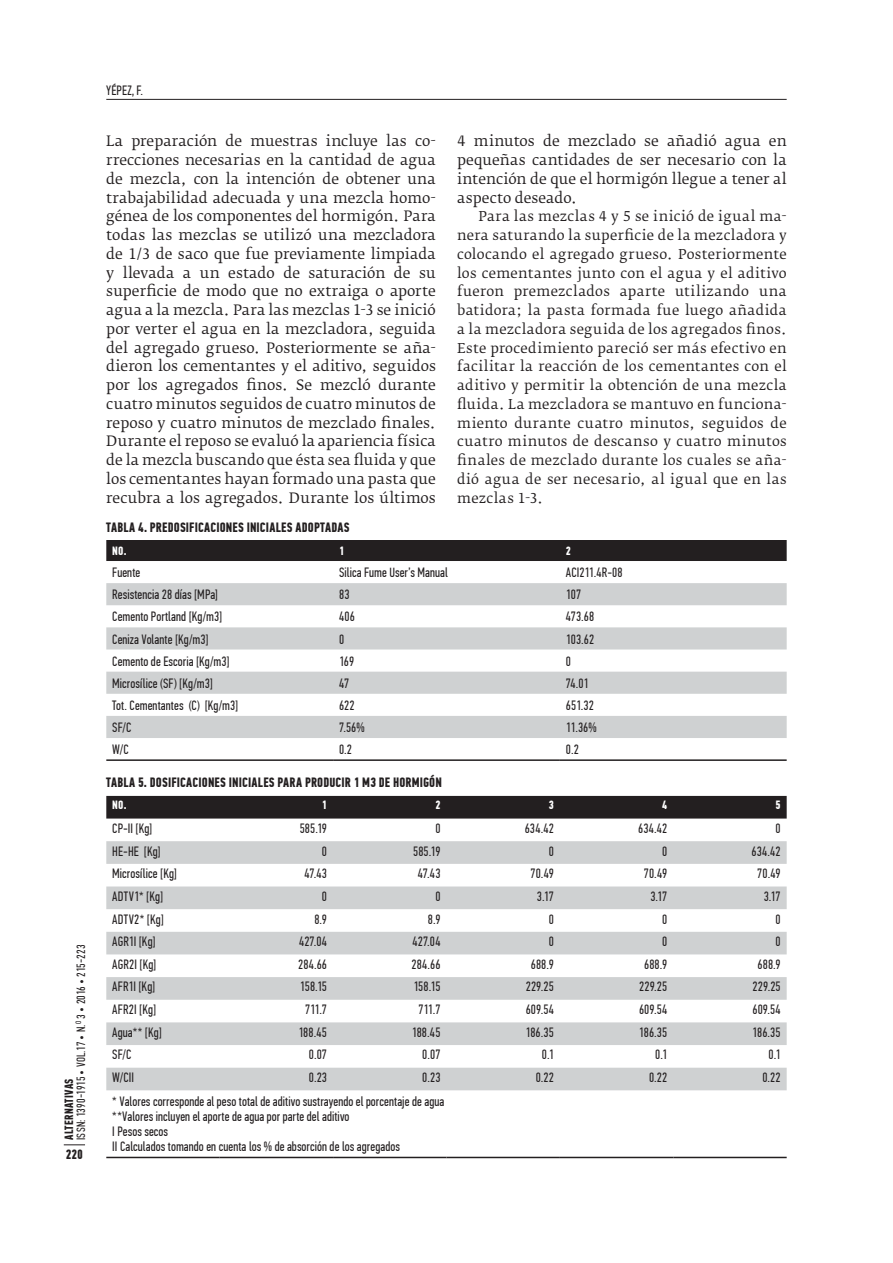
<style>
.page{position:relative;width:893px;height:1263px;background:#fff}
.page>*{position:absolute;margin:0;border:0;box-sizing:border-box;transform-origin:0 0}
.t1{font:14.25px/18.8px "Fedra Serif B Pro";color:#231f20;text-align:justify}
.t2{font:13.5px/15px "PF Din Text Comp Pro";letter-spacing:.005em;color:#231f20}
.t3{font:13.5px/18.8px "Fedra Serif B Pro";letter-spacing:.04em;color:#231f20;text-align:justify}
.t4{font:700 13.5px "PF Din Text Comp Pro";letter-spacing:.01em;color:#231f20}
.t5{font:12px/12px "PF Din Text Comp Pro";letter-spacing:.015em;color:#231f20}
.t6{font:700 12px "PF Din Text Comp Pro";color:#fff}
.s1{font-weight:700}
</style>
<div class="page">
<svg style="left:64px;top:1144px;width:21px;height:1px"></svg>
<hr style="left:106px;top:99px;width:681px;height:1px;background:#231f20">
<div style="left:106px;top:540px;width:681px;height:21px;background:#231f20"></div>
<div style="left:106px;top:583px;width:681px;height:22px;background:#cfd1d2"></div>
<svg style="left:106px;top:627px;width:681px;height:111px;fill:#cfd1d2"></svg>
<hr style="left:106px;top:759px;width:227px;height:2px;background:#231f20">
<hr style="left:333px;top:759px;width:227px;height:2px;background:#231f20">
<hr style="left:560px;top:759px;width:227px;height:2px;background:#231f20">
<div style="left:106px;top:796px;width:681px;height:22px;background:#231f20"></div>
<svg style="left:106px;top:841px;width:681px;height:249px;fill:#cfd1d2"></svg>
<hr style="left:106px;top:1157px;width:114px;height:1px;background:#231f20">
<hr style="left:220px;top:1157px;width:113px;height:1px;background:#231f20">
<hr style="left:333px;top:1157px;width:113px;height:1px;background:#231f20">
<hr style="left:446px;top:1157px;width:114px;height:1px;background:#231f20">
<hr style="left:560px;top:1157px;width:113px;height:1px;background:#231f20">
<hr style="left:673px;top:1157px;width:114px;height:1px;background:#231f20">
<p class="t5" style="left:63px;top:1140px;width:197px;rotate:-90deg"><span class="s1">ALTERNATIVAS<br></span>ISSN: 1390-1915 • VOL.17 • N.<sup>O</sup> 3 • 2016 • 215-223</p>
<p class="t4" style="left:66px;top:1146px;width:19px">220</p>
<p class="t2" style="left:106px;top:83px;width:38px">YÉPEZ, F.</p>
<p class="t1" style="left:106px;top:132px;width:331px">La preparación de muestras incluye las co&shy;rrecciones necesarias en la cantidad de agua de mezcla, con la intención de obtener una trabajabilidad adecuada y una mezcla homo&shy;génea de los componentes del hormigón. Para todas las mezclas se utilizó una mezcladora de 1/3 de saco que fue previamente limpiada y llevada a un estado de saturación de su superficie de modo que no extraiga o aporte agua a la mezcla. Para las mezclas 1-3 se inició por verter el agua en la mezcladora, seguida del agregado grueso. Posteriormente se aña&shy;dieron los cementantes y el aditivo, seguidos por los agregados finos. Se mezcló durante cuatro minutos seguidos de cuatro minutos de reposo y cuatro minutos de mezclado finales.<br>Durante el reposo se evaluó la apariencia física de la mezcla buscando que ésta sea fluida y que los cementantes hayan formado una pasta que recubra a los agregados. Durante los últimos</p>
<p class="t1" style="left:457px;top:132px;width:331px">4 minutos de mezclado se añadió agua en pequeñas cantidades de ser necesario con la intención de que el hormigón llegue a tener al aspecto deseado.</p>
<p class="t3" style="left:457px;top:207px;width:331px;text-indent:21px">Para las mezclas 4 y 5 se inició de igual ma&shy;nera saturando la superficie de la mezcladora y colocando el agregado grueso. Posteriormente los cementantes junto con el agua y el aditivo fueron premezclados aparte utilizando una batidora; la pasta formada fue luego añadida a la mezcladora seguida de los agregados finos.<br>Este procedimiento pareció ser más efectivo en facilitar la reacción de los cementantes con el aditivo y permitir la obtención de una mezcla fluida. La mezcladora se mantuvo en funciona&shy;miento durante cuatro minutos, seguidos de cuatro minutos de descanso y cuatro minutos finales de mezclado durante los cuales se aña&shy;dió agua de ser necesario, al igual que en las mezclas 1-3.</p>
<p class="t4" style="left:106px;top:519px;width:245px">TABLA 4. PREDOSIFICACIONES INICIALES ADOPTADAS</p>
<p class="t6" style="left:112px;top:544px;width:16px">NO.</p>
<p class="t6" style="left:339px;top:544px;width:7px">1</p>
<p class="t6" style="left:566px;top:544px;width:7px">2</p>
<p class="t2" style="left:112px;top:565px;width:30px">Fuente</p>
<p class="t2" style="left:339px;top:565px;width:110px">Silica Fume User’s Manual</p>
<p class="t2" style="left:566px;top:565px;width:58px">ACI211.4R-08</p>
<p class="t2" style="left:112px;top:587px;width:107px">Resistencia 28 días [MPa]</p>
<p class="t2" style="left:339px;top:587px;width:12px">83</p>
<p class="t2" style="left:566px;top:587px;width:17px">107</p>
<p class="t2" style="left:112px;top:609px;width:112px">Cemento Portland [Kg/m3]</p>
<p class="t2" style="left:339px;top:609px;width:17px">406</p>
<p class="t2" style="left:566px;top:609px;width:30px">473.68</p>
<p class="t2" style="left:112px;top:631px;width:98px">Ceniza Volante [Kg/m3]</p>
<p class="t2" style="left:339px;top:631px;width:7px">0</p>
<p class="t2" style="left:566px;top:631px;width:30px">103.62</p>
<p class="t2" style="left:112px;top:654px;width:119px">Cemento de Escoria [Kg/m3]</p>
<p class="t2" style="left:339px;top:654px;width:17px">169</p>
<p class="t2" style="left:566px;top:654px;width:7px">0</p>
<p class="t2" style="left:112px;top:676px;width:102px">Microsílice (SF) [Kg/m3]</p>
<p class="t2" style="left:339px;top:676px;width:12px">47</p>
<p class="t2" style="left:566px;top:676px;width:24px">74.01</p>
<p class="t2" style="left:112px;top:698px;width:128px">Tot. Cementantes (C) [Kg/m3]</p>
<p class="t2" style="left:339px;top:698px;width:17px">622</p>
<p class="t2" style="left:566px;top:698px;width:30px">651.32</p>
<p class="t2" style="left:112px;top:720px;width:21px">SF/C</p>
<p class="t2" style="left:339px;top:720px;width:27px">7.56%</p>
<p class="t2" style="left:566px;top:720px;width:32px">11.36%</p>
<p class="t2" style="left:112px;top:742px;width:18px">W/C</p>
<p class="t2" style="left:339px;top:742px;width:14px">0.2</p>
<p class="t2" style="left:566px;top:742px;width:14px">0.2</p>
<p class="t4" style="left:106px;top:775px;width:337px">TABLA 5. DOSIFICACIONES INICIALES PARA PRODUCIR 1 M3 DE HORMIGÓN</p>
<p class="t6" style="left:112px;top:798px;width:16px">NO.</p>
<p class="t6" style="left:322px;top:798px;width:7px">1</p>
<p class="t6" style="left:435px;top:798px;width:7px">2</p>
<p class="t6" style="left:549px;top:798px;width:7px">3</p>
<p class="t6" style="left:662px;top:798px;width:7px">4</p>
<p class="t6" style="left:775px;top:798px;width:7px">5</p>
<p class="t2" style="left:112px;top:821px;width:42px">CP-II [Kg]</p>
<p class="t2" style="left:300px;top:821px;width:29px">585.19</p>
<p class="t2" style="left:435px;top:821px;width:7px">0</p>
<p class="t2" style="left:525px;top:821px;width:31px">634.42</p>
<p class="t2" style="left:638px;top:821px;width:31px">634.42</p>
<p class="t2" style="left:775px;top:821px;width:7px">0</p>
<p class="t2" style="left:112px;top:844px;width:50px">HE-HE [Kg]</p>
<p class="t2" style="left:322px;top:844px;width:7px">0</p>
<p class="t2" style="left:413px;top:844px;width:29px">585.19</p>
<p class="t2" style="left:549px;top:844px;width:7px">0</p>
<p class="t2" style="left:662px;top:844px;width:7px">0</p>
<p class="t2" style="left:751px;top:844px;width:31px">634.42</p>
<p class="t2" style="left:112px;top:866px;width:66px">Microsílice [Kg]</p>
<p class="t2" style="left:304px;top:866px;width:24px">47.43</p>
<p class="t2" style="left:418px;top:866px;width:24px">47.43</p>
<p class="t2" style="left:530px;top:866px;width:25px">70.49</p>
<p class="t2" style="left:644px;top:866px;width:25px">70.49</p>
<p class="t2" style="left:757px;top:866px;width:25px">70.49</p>
<p class="t2" style="left:112px;top:889px;width:52px">ADTV1* [Kg]</p>
<p class="t2" style="left:322px;top:889px;width:7px">0</p>
<p class="t2" style="left:435px;top:889px;width:7px">0</p>
<p class="t2" style="left:537px;top:889px;width:18px">3.17</p>
<p class="t2" style="left:650px;top:889px;width:18px">3.17</p>
<p class="t2" style="left:764px;top:889px;width:18px">3.17</p>
<p class="t2" style="left:112px;top:911px;width:53px">ADTV2* [Kg]</p>
<p class="t2" style="left:314px;top:911px;width:14px">8.9</p>
<p class="t2" style="left:428px;top:911px;width:14px">8.9</p>
<p class="t2" style="left:549px;top:911px;width:7px">0</p>
<p class="t2" style="left:662px;top:911px;width:7px">0</p>
<p class="t2" style="left:775px;top:911px;width:7px">0</p>
<p class="t2" style="left:112px;top:934px;width:45px">AGR1I [Kg]</p>
<p class="t2" style="left:299px;top:934px;width:30px">427.04</p>
<p class="t2" style="left:412px;top:934px;width:30px">427.04</p>
<p class="t2" style="left:549px;top:934px;width:7px">0</p>
<p class="t2" style="left:662px;top:934px;width:7px">0</p>
<p class="t2" style="left:775px;top:934px;width:7px">0</p>
<p class="t2" style="left:112px;top:957px;width:46px">AGR2I [Kg]</p>
<p class="t2" style="left:298px;top:957px;width:30px">284.66</p>
<p class="t2" style="left:411px;top:957px;width:30px">284.66</p>
<p class="t2" style="left:531px;top:957px;width:25px">688.9</p>
<p class="t2" style="left:644px;top:957px;width:25px">688.9</p>
<p class="t2" style="left:758px;top:957px;width:25px">688.9</p>
<p class="t2" style="left:112px;top:979px;width:45px">AFR1I [Kg]</p>
<p class="t2" style="left:300px;top:979px;width:29px">158.15</p>
<p class="t2" style="left:413px;top:979px;width:29px">158.15</p>
<p class="t2" style="left:526px;top:979px;width:30px">229.25</p>
<p class="t2" style="left:639px;top:979px;width:30px">229.25</p>
<p class="t2" style="left:753px;top:979px;width:30px">229.25</p>
<p class="t2" style="left:112px;top:1002px;width:45px">AFR2I [Kg]</p>
<p class="t2" style="left:305px;top:1002px;width:23px">711.7</p>
<p class="t2" style="left:418px;top:1002px;width:23px">711.7</p>
<p class="t2" style="left:526px;top:1002px;width:30px">609.54</p>
<p class="t2" style="left:639px;top:1002px;width:30px">609.54</p>
<p class="t2" style="left:752px;top:1002px;width:30px">609.54</p>
<p class="t2" style="left:112px;top:1025px;width:51px">Agua** [Kg]</p>
<p class="t2" style="left:298px;top:1025px;width:30px">188.45</p>
<p class="t2" style="left:412px;top:1025px;width:30px">188.45</p>
<p class="t2" style="left:525px;top:1025px;width:30px">186.35</p>
<p class="t2" style="left:639px;top:1025px;width:30px">186.35</p>
<p class="t2" style="left:752px;top:1025px;width:30px">186.35</p>
<p class="t2" style="left:112px;top:1047px;width:21px">SF/C</p>
<p class="t2" style="left:309px;top:1047px;width:20px">0.07</p>
<p class="t2" style="left:422px;top:1047px;width:20px">0.07</p>
<p class="t2" style="left:542px;top:1047px;width:14px">0.1</p>
<p class="t2" style="left:655px;top:1047px;width:14px">0.1</p>
<p class="t2" style="left:769px;top:1047px;width:14px">0.1</p>
<p class="t2" style="left:112px;top:1070px;width:23px">W/CII</p>
<p class="t2" style="left:309px;top:1070px;width:20px">0.23</p>
<p class="t2" style="left:422px;top:1070px;width:20px">0.23</p>
<p class="t2" style="left:536px;top:1070px;width:20px">0.22</p>
<p class="t2" style="left:649px;top:1070px;width:20px">0.22</p>
<p class="t2" style="left:762px;top:1070px;width:20px">0.22</p>
<p class="t2" style="left:112px;top:1094px;width:333px">* Valores corresponde al peso total de aditivo sustrayendo el porcentaje de agua **Valores incluyen el aporte de agua por parte del aditivo<br>I Pesos secos<br>II Calculados tomando en cuenta los % de absorción de los agregados</p>
</div>
